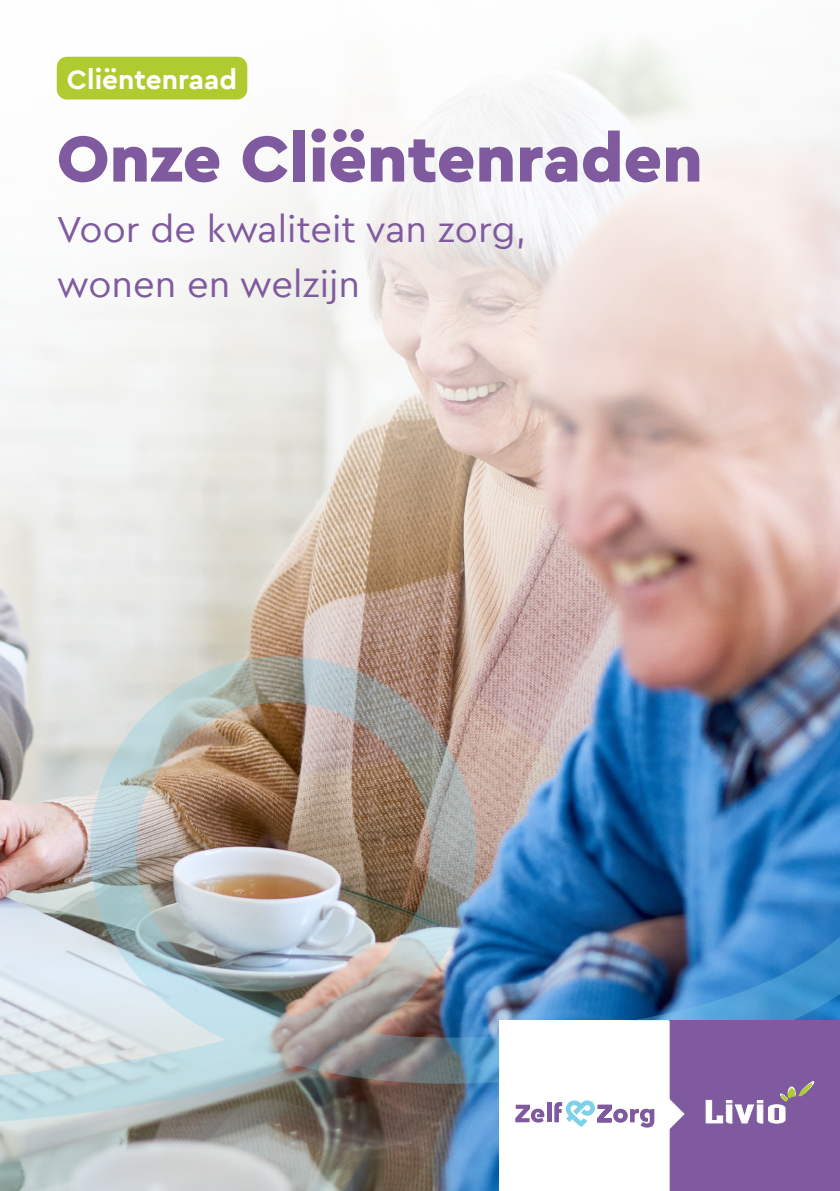
<style>
.page{position:relative;width:840px;height:1191px;background:#fff}
.page>*{position:absolute;margin:0;border:0;box-sizing:border-box;transform-origin:0 0}
.t1{font:900 68px "Cera";color:#7f5a9f}
.t2{font:38px/54px "Cera";color:#7f5a9f}
.t3{font:700 28px "Cera";color:#fff}
</style>
<div class="page">
<img style="left:0;top:41px;width:839px;height:604px">
<img style="left:0;top:645px;width:839px;height:546px">
<div style="left:57px;top:57px;width:190px;height:42px;background:#afcb30;border-radius:10px"></div>
<div style="left:669px;top:1020px;width:170px;height:171px;background:#7f5a9f"></div>
<svg style="left:705px;top:1081px;width:108px;height:42px"></svg>
<svg style="left:499px;top:1020px;width:185px;height:171px"></svg>
<p class="t3" style="left:67px;top:61px;width:171px">Cliëntenraad</p>
<p class="t1" style="left:57px;top:114px;width:647px">Onze Cliëntenraden</p>
<p class="t2" style="left:57px;top:201px;width:470px">Voor de kwaliteit van zorg, wonen en welzijn</p>
</div>
